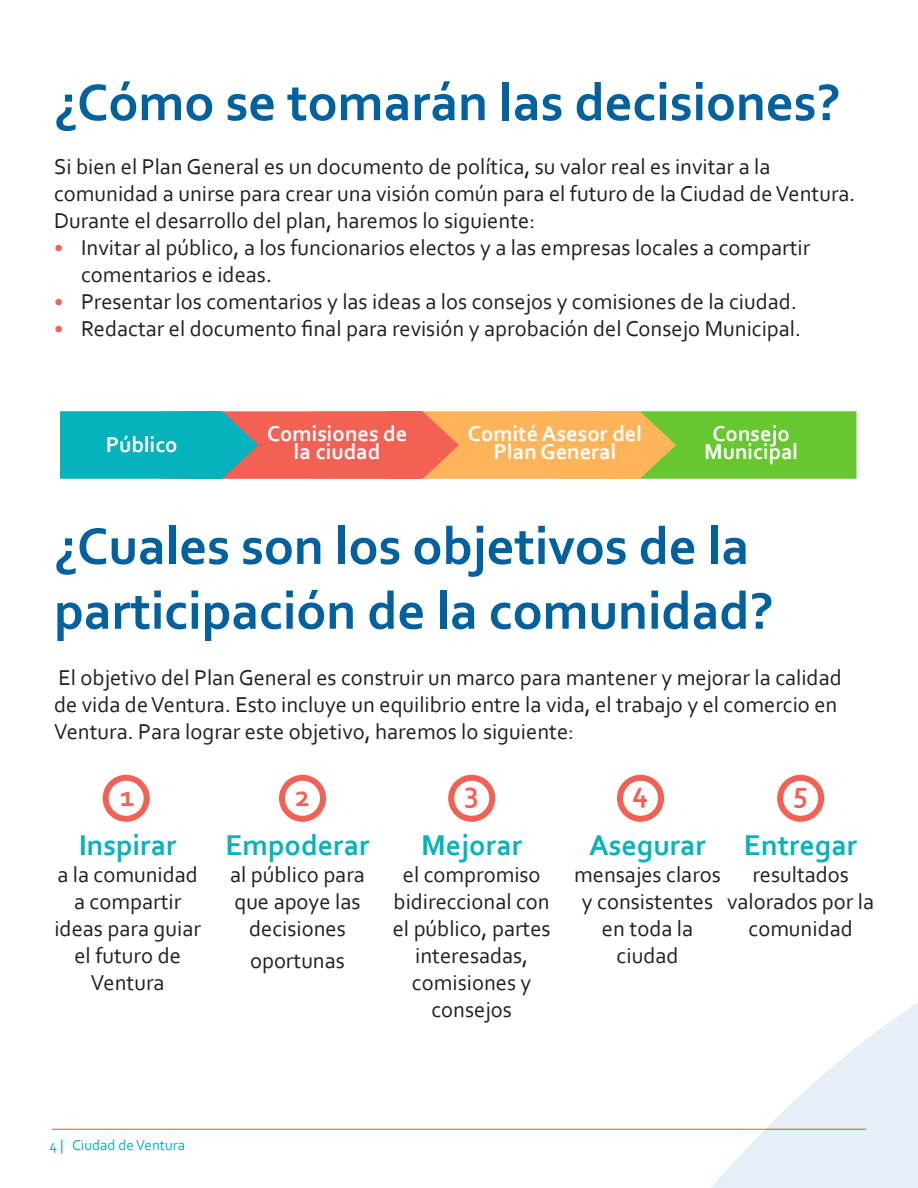
<style>
.page{position:relative;width:918px;height:1188px;background:#fff}
.page>*{position:absolute;margin:0;border:0;box-sizing:border-box;transform-origin:0 0}
.t1{font:700 54px "Corbel";color:#00619e}
.t2{font:700 30px "Corbel";color:#05b3bd}
.t3{font:700 30px "Corbel";color:#f26154}
.t4{font:22.5px/27px "Corbel";color:#231f20;text-align:center}
.t5{font:700 22.5px/18px "Corbel";color:#fff;text-align:center}
.t6{font:15px "Corbel";color:#05b3bd}
.s1{font-size:21px;color:#f26154}
</style>
<div class="page">
<hr style="left:52px;top:1129px;width:814px;height:1px;background:#f26154">
<div style="left:103px;top:775px;width:47px;height:47px;border:6px solid #f26154;border-radius:50%"></div>
<div style="left:279px;top:775px;width:47px;height:47px;border:6px solid #f26154;border-radius:50%"></div>
<div style="left:448px;top:775px;width:47px;height:47px;border:6px solid #f26154;border-radius:50%"></div>
<div style="left:617px;top:775px;width:47px;height:47px;border:6px solid #f26154;border-radius:50%"></div>
<div style="left:559px;top:411px;width:298px;height:68px;background:#66c730"></div>
<div style="left:313px;top:411px;width:309px;height:68px;background:#ffb45a"></div>
<svg style="left:622px;top:411px;width:54px;height:68px"></svg>
<div style="left:161px;top:411px;width:244px;height:68px;background:#f26154"></div>
<svg style="left:405px;top:411px;width:54px;height:68px"></svg>
<div style="left:60px;top:411px;width:144px;height:68px;background:#05b2bd"></div>
<svg style="left:185px;top:411px;width:73px;height:68px"></svg>
<svg style="left:703px;top:411px;width:163px;height:777px"></svg>
<svg style="left:866px;top:1003px;width:52px;height:185px;background:#e8f0f5"></svg>
<p class="t1" style="left:54px;top:69px;width:788px">¿Cómo se tomarán las decisiones?</p>
<p class="t4" style="left:54px;top:153px;width:803px;text-align:left">Si bien el Plan General es un documento de política, su valor real es invitar a la comunidad a unirse para crear una visión común para el futuro de la Ciudad de Ventura.<br>Durante el desarrollo del plan, haremos lo siguiente:</p>
<p class="t4" style="left:81px;top:234px;width:731px;text-align:left;text-indent:-27px"><span class="s1">•</span> Invitar al público, a los funcionarios electos y a las empresas locales a compartir comentarios e ideas.</p>
<p class="t4" style="left:54px;top:288px;width:744px"><span class="s1">•</span> Presentar los comentarios y las ideas a los consejos y comisiones de la ciudad.</p>
<p class="t4" style="left:54px;top:315px;width:749px"><span class="s1">•</span> Redactar el documento final para revisión y aprobación del Consejo Municipal.</p>
<p class="t5" style="left:106px;top:435px;width:73px">Público</p>
<p class="t5" style="left:468px;top:424px;width:176px">Comité Asesor del<br>Plan General</p>
<p class="t5" style="left:267px;top:424px;width:142px">Comisiones de la ciudad</p>
<p class="t5" style="left:713px;top:424px;width:79px">Consejo</p>
<p class="t5" style="left:704px;top:442px;width:96px">Municipal</p>
<p class="t1" style="left:54px;top:513px;width:697px">¿Cuales son los objetivos de la</p>
<p class="t1" style="left:54px;top:577px;width:721px">participación de la comunidad?</p>
<p class="t4" style="left:54px;top:663px;width:789px;text-align:left">El objetivo del Plan General es construir un marco para mantener y mejorar la calidad de vida de Ventura. Esto incluye un equilibrio entre la vida, el trabajo y el comercio en<br>Ventura. Para lograr este objetivo, haremos lo siguiente:</p>
<p class="t3" style="left:120px;top:777px;width:16px">1</p>
<p class="t3" style="left:295px;top:777px;width:16px">2</p>
<p class="t3" style="left:464px;top:773px;width:16px">3</p>
<p class="t3" style="left:633px;top:773px;width:17px">4</p>
<p class="t3" style="left:793px;top:773px;width:16px">5</p>
<p class="t2" style="left:79px;top:826px;width:100px">Inspirar</p>
<p class="t4" style="left:54px;top:860px;width:148px">a la comunidad a compartir ideas para guiar el futuro de<br>Ventura</p>
<p class="t2" style="left:225px;top:826px;width:146px">Empoderar</p>
<p class="t4" style="left:230px;top:860px;width:136px">al público para que apoye las decisiones</p>
<p class="t4" style="left:250px;top:947px;width:96px">oportunas</p>
<p class="t2" style="left:421px;top:826px;width:103px">Mejorar</p>
<p class="t4" style="left:393px;top:860px;width:159px">el compromiso bidireccional con el público, partes interesadas, comisiones y consejos</p>
<p class="t2" style="left:589px;top:826px;width:119px">Asegurar</p>
<p class="t4" style="left:574px;top:860px;width:148px">mensajes claros y consistentes en toda la ciudad</p>
<p class="t2" style="left:744px;top:826px;width:115px">Entregar</p>
<p class="t4" style="left:727px;top:860px;width:149px">resultados valorados por la comunidad</p>
<p class="t6" style="left:50px;top:1136px;width:137px">4 | Ciudad de Ventura</p>
</div>
